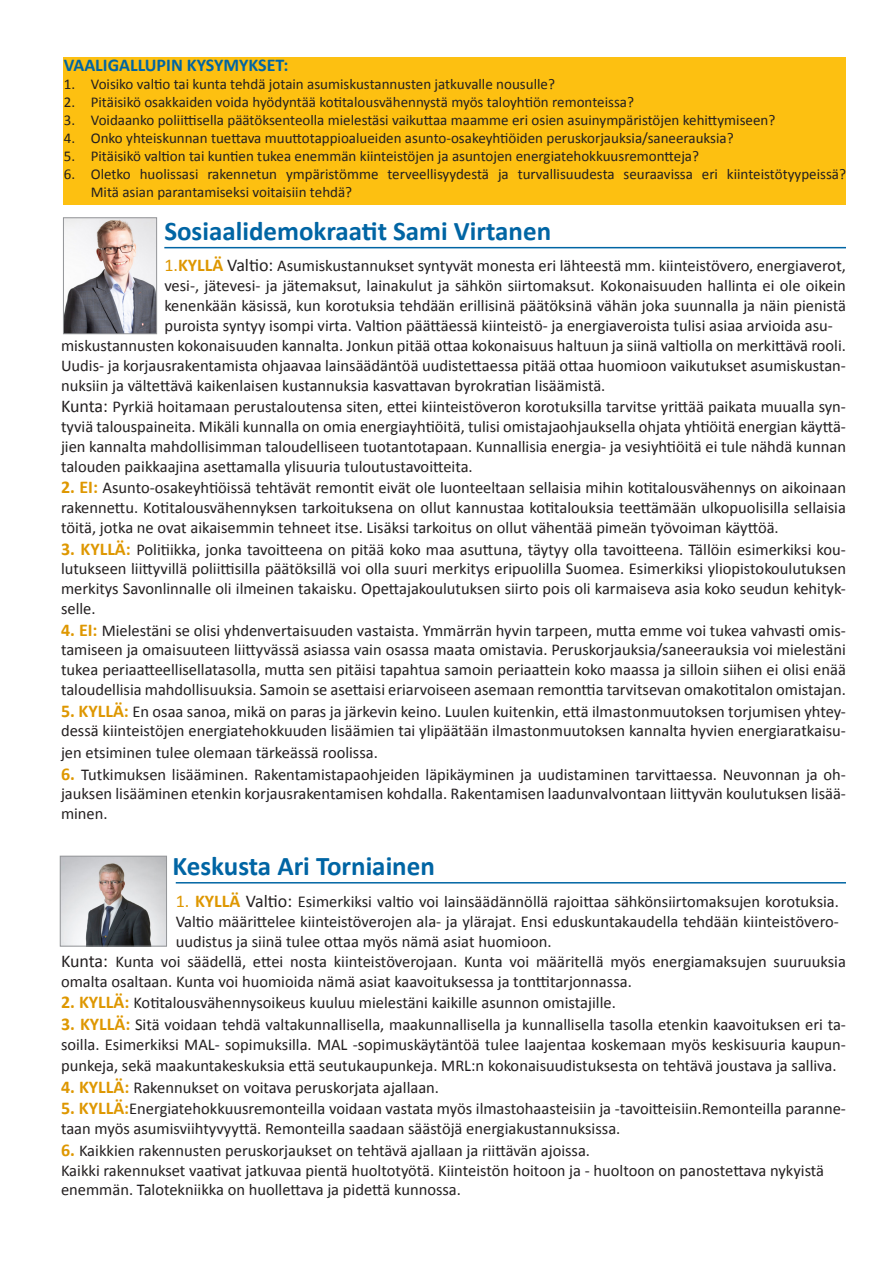
<style>
.page{position:relative;width:893px;height:1263px;background:#fff}
.page>*{position:absolute;margin:0;border:0;box-sizing:border-box;transform-origin:0 0}
.t1{font:700 27px "Calibri";color:#0065a4}
.t2{font:700 18px "Calibri";color:#0065a4}
.t3{font:16.5px/19.8px "Calibri";color:#231f20;text-align:justify}
.t4{font:15px/18px "Calibri";color:#231f20}
.s1{font-size:18px;color:#de9700}
.s2{font-weight:700;font-size:18px;color:#de9700}
.s3{font-size:18px}
</style>
<div class="page">
<div style="left:64px;top:57px;width:782px;height:148px;background:#fdc011"></div>
<hr style="left:164px;top:247px;width:682px;height:1px;background:#0065a4">
<img style="left:65px;top:219px;width:90px;height:113px">
<div style="left:63px;top:217px;width:94px;height:117px;border:1px solid #939598"></div>
<img style="left:62px;top:858px;width:103px;height:86px">
<div style="left:60px;top:856px;width:107px;height:90px;border:1px solid #939598"></div>
<hr style="left:176px;top:882px;width:670px;height:1px;background:#0065a4">
<p class="t2" style="left:64px;top:53px;width:226px">VAALIGALLUPIN KYSYMYKSET:</p>
<p class="t4" style="left:64px;top:75px;width:493px">1. Voisiko valtio tai kunta tehdä jotain asumiskustannusten jatkuvalle nousulle?</p>
<p class="t4" style="left:64px;top:93px;width:572px">2. Pitäisikö osakkaiden voida hyödyntää kotitalousvähennystä myös taloyhtiön remonteissa?</p>
<p class="t4" style="left:64px;top:111px;width:713px">3. Voidaanko poliittisella päätöksenteolla mielestäsi vaikuttaa maamme eri osien asuinympäristöjen kehittymiseen?</p>
<p class="t4" style="left:64px;top:129px;width:671px">4. Onko yhteiskunnan tuettava muuttotappioalueiden asunto-osakeyhtiöiden peruskorjauksia/saneerauksia?</p>
<p class="t4" style="left:64px;top:147px;width:637px">5. Pitäisikö valtion tai kuntien tukea enemmän kiinteistöjen ja asuntojen energiatehokkuusremontteja?</p>
<p class="t4" style="left:91px;top:165px;width:757px;text-indent:-27px">6. Oletko huolissasi rakennetun ympäristömme terveellisyydestä ja turvallisuudesta seuraavissa eri kiinteistötyypeissä?<br>Mitä asian parantamiseksi voitaisiin tehdä?</p>
<p class="t1" style="left:164px;top:214px;width:388px">Sosiaalidemokraatit Sami Virtanen</p>
<p class="t3" style="left:164px;top:256px;width:683px"><span class="s1">1.</span><span class="s2">KYLLÄ</span> <span class="s3">Valtio:</span> Asumiskustannukset syntyvät monesta eri lähteestä mm. kiinteistövero, energiaverot, vesi-, jätevesi- ja jätemaksut, lainakulut ja sähkön siirtomaksut. Kokonaisuuden hallinta ei ole oikein kenenkään käsissä, kun korotuksia tehdään erillisinä päätöksinä vähän joka suunnalla ja näin pienistä puroista syntyy isompi virta. Valtion päättäessä kiinteistö- ja energiaveroista tulisi asiaa arvioida asu-</p>
<p class="t3" style="left:61px;top:336px;width:786px">miskustannusten kokonaisuuden kannalta. Jonkun pitää ottaa kokonaisuus haltuun ja siinä valtiolla on merkittävä rooli.</p>
<p class="t3" style="left:61px;top:356px;width:786px">Uudis- ja korjausrakentamista ohjaavaa lainsäädäntöä uudistettaessa pitää ottaa huomioon vaikutukset asumiskustan&shy;nuksiin ja vältettävä kaikenlaisen kustannuksia kasvattavan byrokratian lisäämistä.</p>
<p class="t3" style="left:61px;top:397px;width:786px"><span class="s3">Kunta:</span> Pyrkiä hoitamaan perustaloutensa siten, ettei kiinteistöveron korotuksilla tarvitse yrittää paikata muualla syn&shy;tyviä talouspaineita. Mikäli kunnalla on omia energiayhtiöitä, tulisi omistajaohjauksella ohjata yhtiöitä energian käyttä&shy;jien kannalta mahdollisimman taloudelliseen tuotantotapaan. Kunnallisia energia- ja vesiyhtiöitä ei tule nähdä kunnan talouden paikkaajina asettamalla ylisuuria tuloutustavoitteita.</p>
<p class="t3" style="left:61px;top:478px;width:786px"><span class="s2">2. EI:</span> Asunto-osakeyhtiöissä tehtävät remontit eivät ole luonteeltaan sellaisia mihin kotitalousvähennys on aikoinaan rakennettu. Kotitalousvähennyksen tarkoituksena on ollut kannustaa kotitalouksia teettämään ulkopuolisilla sellaisia töitä, jotka ne ovat aikaisemmin tehneet itse. Lisäksi tarkoitus on ollut vähentää pimeän työvoiman käyttöä.</p>
<p class="t3" style="left:61px;top:539px;width:786px"><span class="s2">3. KYLLÄ:</span> Politiikka, jonka tavoitteena on pitää koko maa asuttuna, täytyy olla tavoitteena. Tällöin esimerkiksi kou&shy;lutukseen liittyvillä poliittisilla päätöksillä voi olla suuri merkitys eripuolilla Suomea. Esimerkiksi yliopistokoulutuksen merkitys Savonlinnalle oli ilmeinen takaisku. Opettajakoulutuksen siirto pois oli karmaiseva asia koko seudun kehityk&shy;selle.</p>
<p class="t3" style="left:61px;top:620px;width:786px"><span class="s2">4. EI:</span> Mielestäni se olisi yhdenvertaisuuden vastaista. Ymmärrän hyvin tarpeen, mutta emme voi tukea vahvasti omis&shy;tamiseen ja omaisuuteen liittyvässä asiassa vain osassa maata omistavia. Peruskorjauksia/saneerauksia voi mielestäni tukea periaatteellisellatasolla, mutta sen pitäisi tapahtua samoin periaattein koko maassa ja silloin siihen ei olisi enää taloudellisia mahdollisuuksia. Samoin se asettaisi eriarvoiseen asemaan remonttia tarvitsevan omakotitalon omistajan.</p>
<p class="t3" style="left:61px;top:701px;width:786px"><span class="s2">5. KYLLÄ:</span> En osaa sanoa, mikä on paras ja järkevin keino. Luulen kuitenkin, että ilmastonmuutoksen torjumisen yhtey&shy;dessä kiinteistöjen energiatehokkuuden lisäämien tai ylipäätään ilmastonmuutoksen kannalta hyvien energiaratkaisu-</p>
<p class="t3" style="left:61px;top:743px;width:318px">jen etsiminen tulee olemaan tärkeässä roolissa.</p>
<p class="t3" style="left:61px;top:764px;width:786px"><span class="s2">6.</span> Tutkimuksen lisääminen. Rakentamistapaohjeiden läpikäyminen ja uudistaminen tarvittaessa. Neuvonnan ja oh&shy;jauksen lisääminen etenkin korjausrakentamisen kohdalla. Rakentamisen laadunvalvontaan liittyvän koulutuksen lisää&shy;minen.</p>
<p class="t1" style="left:173px;top:848px;width:264px">Keskusta Ari Torniainen</p>
<p class="t3" style="left:176px;top:892px;width:665px"><span class="s1">1.</span> <span class="s2">KYLLÄ</span> <span class="s3">Valtio:</span> Esimerkiksi valtio voi lainsäädännöllä rajoittaa sähkönsiirtomaksujen korotuksia.<br>Valtio määrittelee kiinteistöverojen ala- ja ylärajat. Ensi eduskuntakaudella tehdään kiinteistövero&shy;uudistus ja siinä tulee ottaa myös nämä asiat huomioon.</p>
<p class="t3" style="left:61px;top:951px;width:786px"><span class="s3">Kunta:</span> Kunta voi säädellä, ettei nosta kiinteistöverojaan. Kunta voi määritellä myös energiamaksujen suuruuksia omalta osaltaan. Kunta voi huomioida nämä asiat kaavoituksessa ja tonttitarjonnassa.</p>
<p class="t3" style="left:61px;top:993px;width:556px"><span class="s2">2. KYLLÄ:</span> Kotitalousvähennysoikeus kuuluu mielestäni kaikille asunnon omistajille.</p>
<p class="t3" style="left:61px;top:1014px;width:786px"><span class="s2">3. KYLLÄ:</span> Sitä voidaan tehdä valtakunnallisella, maakunnallisella ja kunnallisella tasolla etenkin kaavoituksen eri ta&shy;soilla. Esimerkiksi MAL- sopimuksilla. MAL -sopimuskäytäntöä tulee laajentaa koskemaan myös keskisuuria kaupun-</p>
<p class="t3" style="left:61px;top:1056px;width:777px">punkeja, sekä maakuntakeskuksia että seutukaupunkeja. MRL:n kokonaisuudistuksesta on tehtävä joustava ja salliva.</p>
<p class="t3" style="left:61px;top:1077px;width:380px"><span class="s2">4. KYLLÄ:</span> Rakennukset on voitava peruskorjata ajallaan.</p>
<p class="t3" style="left:61px;top:1099px;width:786px"><span class="s2">5. KYLLÄ:</span>Energiatehokkuusremonteilla voidaan vastata myös ilmastohaasteisiin ja -tavoitteisiin.Remonteilla paranne&shy;taan myös asumisviihtyvyyttä. Remonteilla saadaan säästöjä energiakustannuksissa.</p>
<p class="t3" style="left:61px;top:1140px;width:531px"><span class="s2">6.</span> Kaikkien rakennusten peruskorjaukset on tehtävä ajallaan ja riittävän ajoissa.</p>
<p class="t3" style="left:61px;top:1160px;width:765px">Kaikki rakennukset vaativat jatkuvaa pientä huoltotyötä. Kiinteistön hoitoon ja - huoltoon on panostettava nykyistä enemmän. Talotekniikka on huollettava ja pidettä kunnossa.</p>
</div>
